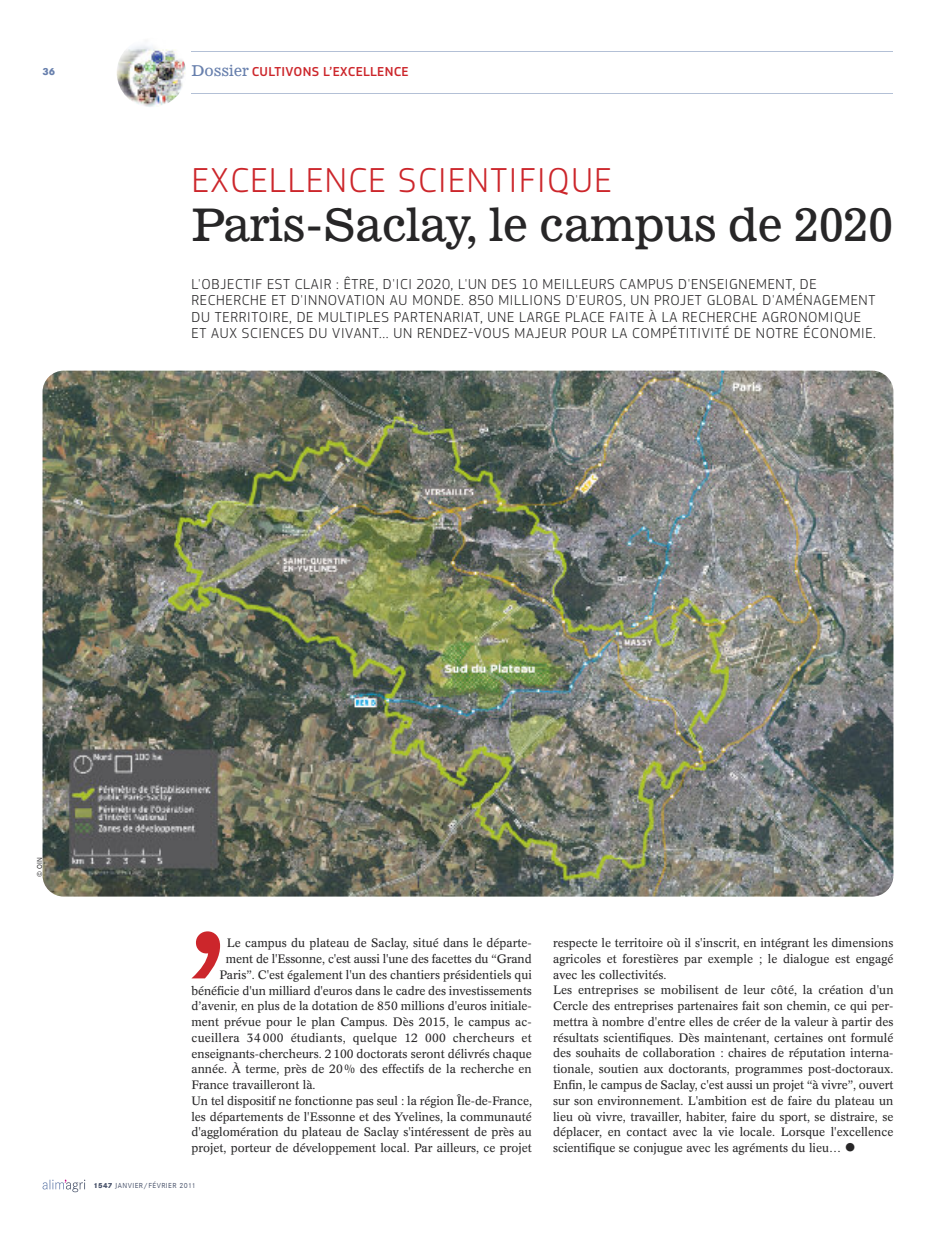
<style>
.page{position:relative;width:936px;height:1234px;background:#fff}
.page>*{position:absolute;margin:0;border:0;box-sizing:border-box;transform-origin:0 0}
.t1{font:45px "News 701 BT Roman A";letter-spacing:-.01em;color:#272627}
.t2{font:300 36px "PF Square Sans Pro";letter-spacing:.045em;color:#cc262b}
.t3{font:300 15px/16.5px "PF Square Sans Pro";letter-spacing:.045em;color:#272627}
.t4{font:500 13.5px "PF Square Sans Pro";letter-spacing:.02em;color:#cc262b}
.t5{font:12px/15.8px "Concorde BE";color:#272627}
.t6{font:12px "Concorde BE";letter-spacing:.02em;color:#272627}
.t7{font:800 10.5px "Corporate S";color:#6880ad}
.t8{font:7.5px "Corporate S";letter-spacing:.06em;color:#48526a}
.t9{font:7.5px "Corporate S";color:#272627}
.s1{font-family:"News 701 BT Roman A";font-weight:400;font-size:15px;color:#6880ad}
.s2{font-weight:800}
.s3{font-family:"PF Square Sans Pro";font-weight:500;font-size:13.5px}
</style>
<div class="page">
<img style="left:117px;top:38px;width:69px;height:69px;border-radius:50%">
<hr style="left:191px;top:51px;width:702px;height:1px;background:#b3c0d6">
<hr style="left:191px;top:94px;width:702px;height:1px;background:#b3c0d6">
<svg style="left:43px;top:1179px;width:42px;height:12px"></svg>
<img style="left:43px;top:370px;width:850px;height:526px;border-radius:21px">
<svg style="left:192px;top:931px;width:28px;height:47px"></svg>
<p class="t7" style="left:43px;top:65px;width:14px">36</p>
<p class="t4" style="left:191px;top:67px;width:219px"><span class="s1">Dossier</span> CULTIVONS L’EXCELLENCE</p>
<p class="t2" style="left:192px;top:168px;width:421px">EXCELLENCE SCIENTIFIQUE</p>
<p class="t1" style="left:191px;top:207px;width:703px">Paris-Saclay, le campus de 2020</p>
<p class="t3" style="left:191px;top:277px;width:685px">L'OBJECTIF EST CLAIR : ÊTRE, D'ICI 2020, L'UN DES 10 MEILLEURS CAMPUS D'ENSEIGNEMENT, DE RECHERCHE ET D'INNOVATION AU MONDE. 850 MILLIONS D'EUROS, UN PROJET GLOBAL D'AMÉNAGEMENT DU TERRITOIRE, DE MULTIPLES PARTENARIAT, UNE LARGE PLACE FAITE À LA RECHERCHE AGRONOMIQUE ET AUX SCIENCES DU VIVANT… UN RENDEZ-VOUS MAJEUR POUR LA COMPÉTITIVITÉ DE NOTRE ÉCONOMIE.</p>
<p class="t9" style="left:35px;top:876px;width:21px;rotate:-90deg">© OIN</p>
<p class="t5" style="left:227px;top:935px;width:306px">Le campus du plateau de Saclay, situé dans le départe-</p>
<p class="t5" style="left:226px;top:951px;width:307px">ment de l'Essonne, c'est aussi l'une des facettes du “Grand</p>
<p class="t5" style="left:219px;top:967px;width:314px">Paris”. C'est également l'un des chantiers présidentiels qui</p>
<p class="t5" style="left:191px;top:983px;width:342px">bénéficie d'un milliard d'euros dans le cadre des investissements</p>
<p class="t5" style="left:191px;top:998px;width:342px">d’avenir, en plus de la dotation de 850 millions d'euros initiale-</p>
<p class="t5" style="left:191px;top:1014px;width:342px">ment prévue pour le plan Campus. Dès 2015, le campus ac-</p>
<p class="t6" style="left:191px;top:1032px;width:342px">cueillera 34 000 étudiants, quelque 12 000 chercheurs et</p>
<p class="t5" style="left:191px;top:1046px;width:342px">enseignants-chercheurs. 2 100 doctorats seront délivrés chaque</p>
<p class="t5" style="left:191px;top:1061px;width:342px">année. À terme, près de 20 % des effectifs de la recherche en</p>
<p class="t5" style="left:191px;top:1077px;width:126px">France travailleront là.</p>
<p class="t5" style="left:191px;top:1093px;width:342px">Un tel dispositif ne fonctionne pas seul : la région Île-de-France,</p>
<p class="t5" style="left:191px;top:1109px;width:342px">les départements de l'Essonne et des Yvelines, la communauté</p>
<p class="t5" style="left:191px;top:1124px;width:342px">d'agglomération du plateau de Saclay s'intéressent de près au</p>
<p class="t5" style="left:191px;top:1140px;width:342px">projet, porteur de développement local. Par ailleurs, ce projet</p>
<p class="t8" style="left:94px;top:1180px;width:103px"><span class="s2">1547</span> JANVIER/FÉVRIER 2011</p>
<p class="t5" style="left:553px;top:935px;width:342px">respecte le territoire où il s'inscrit, en intégrant les dimensions agricoles et forestières par exemple ; le dialogue est engagé avec les collectivités.<br>Les entreprises se mobilisent de leur côté, la création d'un Cercle des entreprises partenaires fait son chemin, ce qui per&shy;mettra à nombre d'entre elles de créer de la valeur à partir des résultats scientifiques. Dès maintenant, certaines ont formulé des souhaits de collaboration : chaires de réputation interna&shy;tionale, soutien aux doctorants, programmes post-doctoraux.<br>Enfin, le campus de Saclay, c'est aussi un projet “à vivre”, ouvert sur son environnement. L'ambition est de faire du plateau un lieu où vivre, travailler, habiter, faire du sport, se distraire, se déplacer, en contact avec la vie locale. Lorsque l'excellence scientifique se conjugue avec les agréments du lieu… <span class="s3">●</span></p>
</div>
